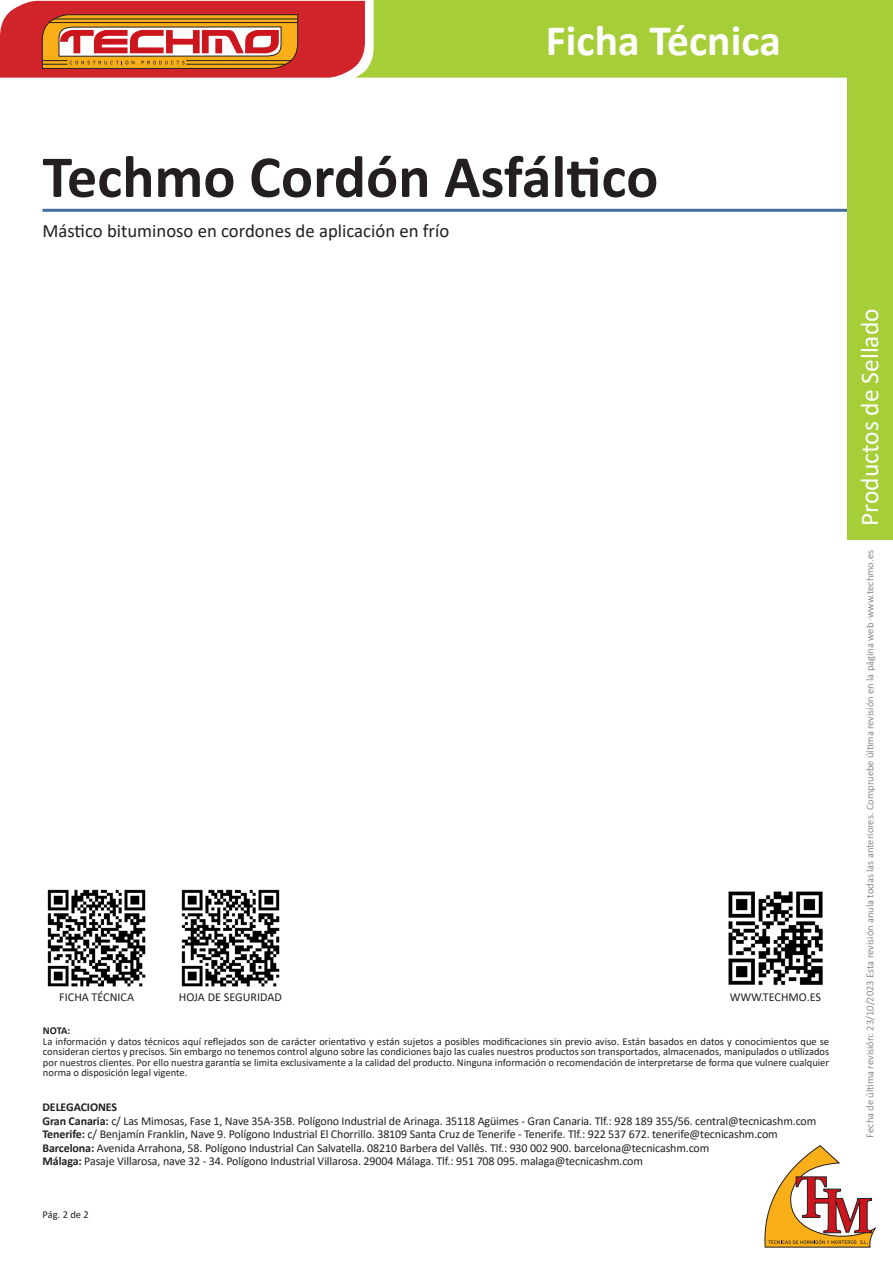
<style>
.page{position:relative;width:893px;height:1263px;background:#fff}
.page>*{position:absolute;margin:0;border:0;box-sizing:border-box;transform-origin:0 0}
.t1{font:700 60px "Calibri";color:#231f20}
.t2{font:700 43.5px "Calibri";color:#fff}
.t3{font:25.5px "Calibri";color:#fff}
.t4{font:18.75px "Calibri";color:#231f20}
.general{font:12.15px "Calibri";color:#231f20}
.t5{font:12px "Calibri";letter-spacing:-.01em;color:#231f20}
.t6{font:700 12px "Calibri";letter-spacing:-.01em;color:#231f20}
.nota{font:10.5px/10.5px "Calibri";color:#231f20;text-align:justify}
.t7{font:300 10.5px "Calibri";color:#67676a}
.nota_ladillo{font:700 10.5px "Calibri";color:#231f20}
.s1{font-weight:700}
</style>
<div class="page">
<hr style="left:43px;top:209px;width:807px;height:3px;background:#456e9e">
<div style="left:848px;top:74px;width:45px;height:466px;background:#a6ce39"></div>
<svg style="left:0;top:0;width:893px;height:78px;background:#b9a03f"></svg>
<hr style="left:186px;top:64px;width:99px;height:1px;background:#231f20">
<svg style="left:764px;top:1145px;width:113px;height:103px"></svg>
<img style="left:47px;top:889px;width:99px;height:98px">
<img style="left:181px;top:889px;width:99px;height:98px">
<img style="left:728px;top:891px;width:95px;height:94px">
<h2 class="t2" style="left:546px;top:10px;width:236px">Ficha Técnica</h2>
<h1 class="t1" style="left:43px;top:134px;width:617px">Techmo Cordón Asfáltico</h1>
<h3 class="t4" style="left:43px;top:218px;width:408px">Mástico bituminoso en cordones de aplicación en frío</h3>
<p class="general" style="left:59px;top:988px;width:76px">FICHA TÉCNICA</p>
<p class="general" style="left:179px;top:988px;width:104px">HOJA DE SEGURIDAD</p>
<p class="general" style="left:730px;top:988px;width:93px">WWW.TECHMO.ES</p>
<p class="nota_ladillo" style="left:43px;top:1023px;width:29px">NOTA:</p>
<p class="nota" style="left:43px;top:1036px;width:788px">La información y datos técnicos aquí reflejados son de carácter orientativo y están sujetos a posibles modificaciones sin previo aviso. Están basados en datos y conocimientos que se consideran ciertos y precisos. Sin embargo no tenemos control alguno sobre las condiciones bajo las cuales nuestros productos son transportados, almacenados, manipulados o utilizados por nuestros clientes. Por ello nuestra garantía se limita exclusivamente a la calidad del producto. Ninguna información o recomendación de interpretarse de forma que vulnere cualquier norma o disposición legal vigente.</p>
<p class="t6" style="left:43px;top:1099px;width:76px">DELEGACIONES</p>
<p class="t5" style="left:43px;top:1112px;width:775px"><span class="s1">Gran Canaria:</span> c/ Las Mimosas, Fase 1, Nave 35A-35B. Polígono Industrial de Arinaga. 35118 Agüimes - Gran Canaria. Tlf.: 928 189 355/56. central@tecnicashm.com</p>
<p class="t5" style="left:43px;top:1126px;width:737px"><span class="s1">Tenerife:</span> c/ Benjamín Franklin, Nave 9. Polígono Industrial El Chorrillo. 38109 Santa Cruz de Tenerife - Tenerife. Tlf.: 922 537 672. tenerife@tecnicashm.com</p>
<p class="t5" style="left:43px;top:1139px;width:668px"><span class="s1">Barcelona:</span> Avenida Arrahona, 58. Polígono Industrial Can Salvatella. 08210 Barbera del Vallês. Tlf.: 930 002 900. barcelona@tecnicashm.com</p>
<p class="t5" style="left:43px;top:1153px;width:602px"><span class="s1">Málaga:</span> Pasaje Villarosa, nave 32 - 34. Polígono Industrial Villarosa. 29004 Málaga. Tlf.: 951 708 095. malaga@tecnicashm.com</p>
<p class="nota" style="left:43px;top:1209px;width:48px">Pág. 2 de 2</p>
<h3 class="t3" style="left:852px;top:526px;width:219px;rotate:-90deg">Productos de Sellado</h3>
<p class="t7" style="left:863px;top:1138px;width:589px;rotate:-90deg">Fecha de última revisión: 23/10/2023 Esta revisión anula todas las anteriores. Compruebe última revisión en la página web ·www.techmo.es</p>
</div>
